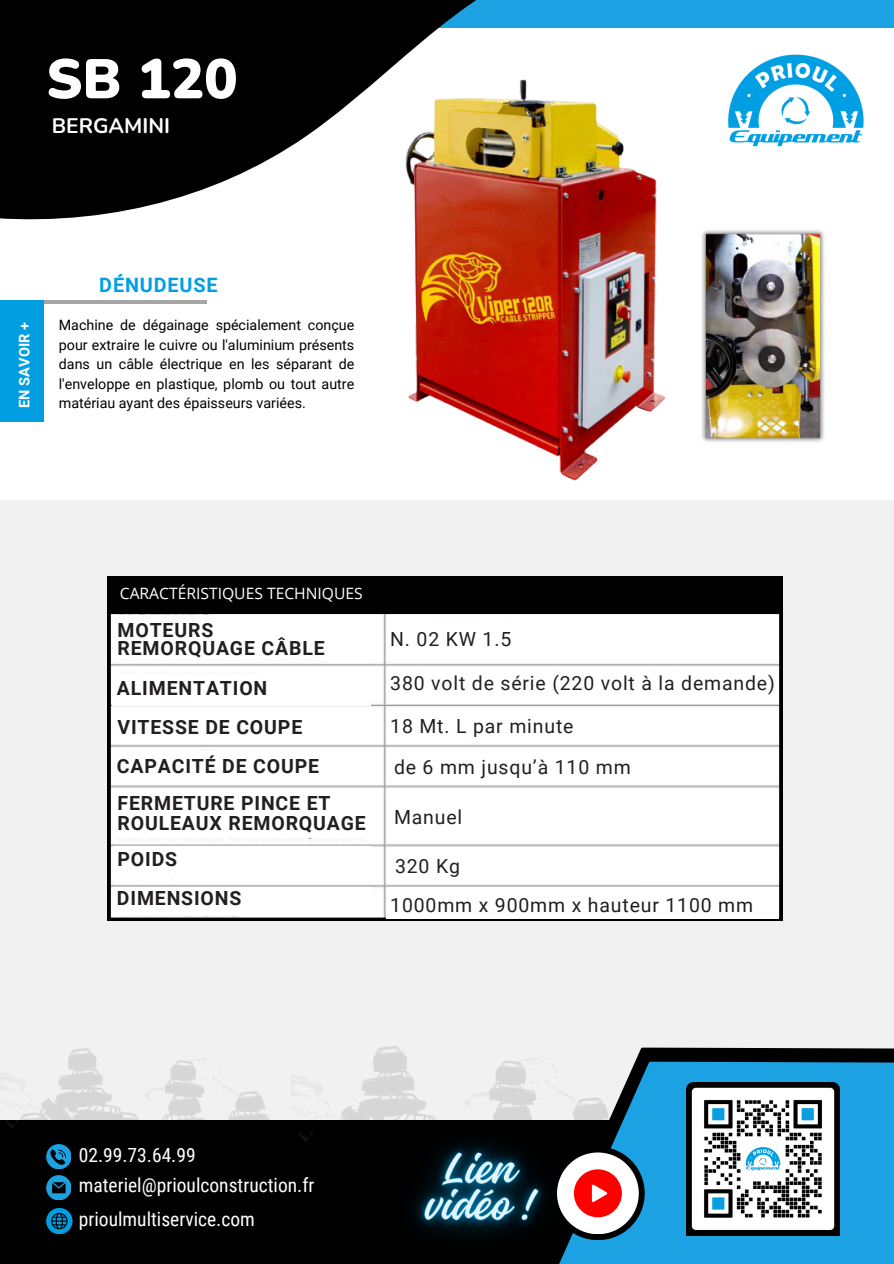
<style>
.page{position:relative;width:894px;height:1264px;background:#fff}
.page>*{position:absolute;margin:0;border:0;box-sizing:border-box;transform-origin:0 0}
.t1{font:900 55.65px "Nunito";color:#fff}
.t2{font:700 21px "Nunito";color:#fff}
.t3{font:700 19.8px "Roboto";letter-spacing:.045em;color:#019fe2}
.t4{font:700 19.5px/18.1px "Roboto";letter-spacing:.045em;color:#231f20}
.t5{font:19.5px "Roboto";letter-spacing:.045em;color:#231f20}
.t6{font:19.5px "Roboto Condensed";color:#fff}
.t7{font:15.6px "Open Sans";color:#fff}
.t8{font:700 14.55px "Roboto";color:#fff}
.t9{font:14.25px/19.5px "Roboto";color:#000;text-align:justify}
</style>
<div class="page">
<div style="left:0;top:0;width:893px;height:266px;background:#1ca1e2"></div>
<div style="left:0;top:500px;width:893px;height:620px;background:#f1f1f1"></div>
<svg style="left:0;top:0;width:476px;height:266px;background:#262727"></svg>
<hr style="left:0;top:300px;width:207px;height:3px;background:#a6a6a6">
<div style="left:0;top:1120px;width:893px;height:143px;background:#000"></div>
<svg style="left:46px;top:1144px;width:25px;height:24px"></svg>
<svg style="left:46px;top:1175px;width:25px;height:24px"></svg>
<img style="left:5px;top:1048px;width:265px;height:81px">
<img style="left:297px;top:1046px;width:112px;height:96px">
<div style="left:107px;top:576px;width:675px;height:34px;background:#000"></div>
<svg style="left:46px;top:1207px;width:26px;height:26px"></svg>
<svg style="left:528px;top:1047px;width:365px;height:14px;fill:#000"></svg>
<svg style="left:495px;top:1061px;width:398px;height:202px;background:#2b9ed6"></svg>
<div style="left:0;top:300px;width:44px;height:121px;background:#019fe2"></div>
<div style="left:551px;top:1146px;width:93px;height:94px;background:#000;border-radius:50%"></div>
<img style="left:686px;top:1082px;width:153px;height:153px">
<div style="left:557px;top:1152px;width:81px;height:82px;background:#fff;border-radius:50%"></div>
<svg style="left:599px;top:1169px;width:22px;height:48px"></svg>
<img style="left:101px;top:14px;width:792px;height:467px">
<svg style="left:107px;top:610px;width:675px;height:311px"></svg>
<img style="left:698px;top:220px;width:129px;height:231px">
<div style="left:112px;top:615px;width:258px;height:44px;background:#fff"></div>
<img style="left:364px;top:1074px;width:235px;height:189px">
<div style="left:112px;top:674px;width:258px;height:31px;background:#fff"></div>
<div style="left:390px;top:623px;width:258px;height:32px;background:#fff"></div>
<div style="left:388px;top:672px;width:390px;height:32px;background:#fff"></div>
<div style="left:112px;top:710px;width:258px;height:32px;background:#fff"></div>
<div style="left:112px;top:751px;width:258px;height:31px;background:#fff"></div>
<div style="left:113px;top:846px;width:258px;height:31px;background:#fff"></div>
<div style="left:112px;top:790px;width:259px;height:48px;background:#fff"></div>
<div style="left:113px;top:887px;width:258px;height:28px;background:#fff"></div>
<div style="left:386px;top:710px;width:259px;height:32px;background:#fff"></div>
<div style="left:390px;top:802px;width:258px;height:31px;background:#fff"></div>
<div style="left:390px;top:751px;width:258px;height:32px;background:#fff"></div>
<div style="left:386px;top:851px;width:259px;height:31px;background:#fff"></div>
<div style="left:386px;top:887px;width:392px;height:31px;background:#fff"></div>
<h6 class="t1" style="left:46px;top:42px;width:193px">SB 120</h6>
<p class="t2" style="left:52px;top:112px;width:120px">BERGAMINI</p>
<h3 class="t8" style="left:16px;top:407px;width:87px;rotate:-90deg">EN SAVOIR +</h3>
<p class="t3" style="left:99px;top:273px;width:120px">DÉNUDEUSE</p>
<h3 class="t9" style="left:59px;top:316px;width:297px">Machine de dégainage spécialement conçue pour extraire le cuivre ou l'aluminium présents dans un câble électrique en les séparant de l'enveloppe en plastique, plomb ou tout autre matériau ayant des épaisseurs variées.</h3>
<p class="t7" style="left:120px;top:582px;width:244px">CARACTÉRISTIQUES TECHNIQUES</p>
<h4 class="t4" style="left:117px;top:621px;width:208px">MOTEURS<br>REMORQUAGE CÂBLE</h4>
<h3 class="t4" style="left:117px;top:679px;width:152px">ALIMENTATION</h3>
<h3 class="t4" style="left:117px;top:718px;width:186px">VITESSE DE COUPE</h3>
<h5 class="t4" style="left:117px;top:757px;width:204px">CAPACITÉ DE COUPE</h5>
<h5 class="t4" style="left:117px;top:793px;width:250px;line-height:20.1px">FERMETURE PINCE ET<br>ROULEAUX REMORQUAGE</h5>
<h3 class="t4" style="left:117px;top:850px;width:61px">POIDS</h3>
<h3 class="t4" style="left:117px;top:889px;width:126px">DIMENSIONS</h3>
<h3 class="t5" style="left:390px;top:627px;width:122px">N. 02 KW 1.5</h3>
<h5 class="t5" style="left:390px;top:672px;width:386px">380 volt de série (220 volt à la demande)</h5>
<h3 class="t5" style="left:390px;top:715px;width:185px">18 Mt. L par minute</h3>
<h5 class="t5" style="left:394px;top:756px;width:238px">de 6 mm jusqu’à 110 mm</h5>
<h5 class="t5" style="left:394px;top:806px;width:70px">Manuel</h5>
<h5 class="t5" style="left:395px;top:855px;width:66px">320 Kg</h5>
<p class="t5" style="left:390px;top:893px;width:364px">1000mm x 900mm x hauteur 1100 mm</p>
<p class="t6" style="left:79px;top:1143px;width:118px">02.99.73.64.99</p>
<p class="t6" style="left:79px;top:1174px;width:237px">materiel@prioulconstruction.fr</p>
<p class="t6" style="left:79px;top:1208px;width:177px">prioulmultiservice.com</p>
</div>
